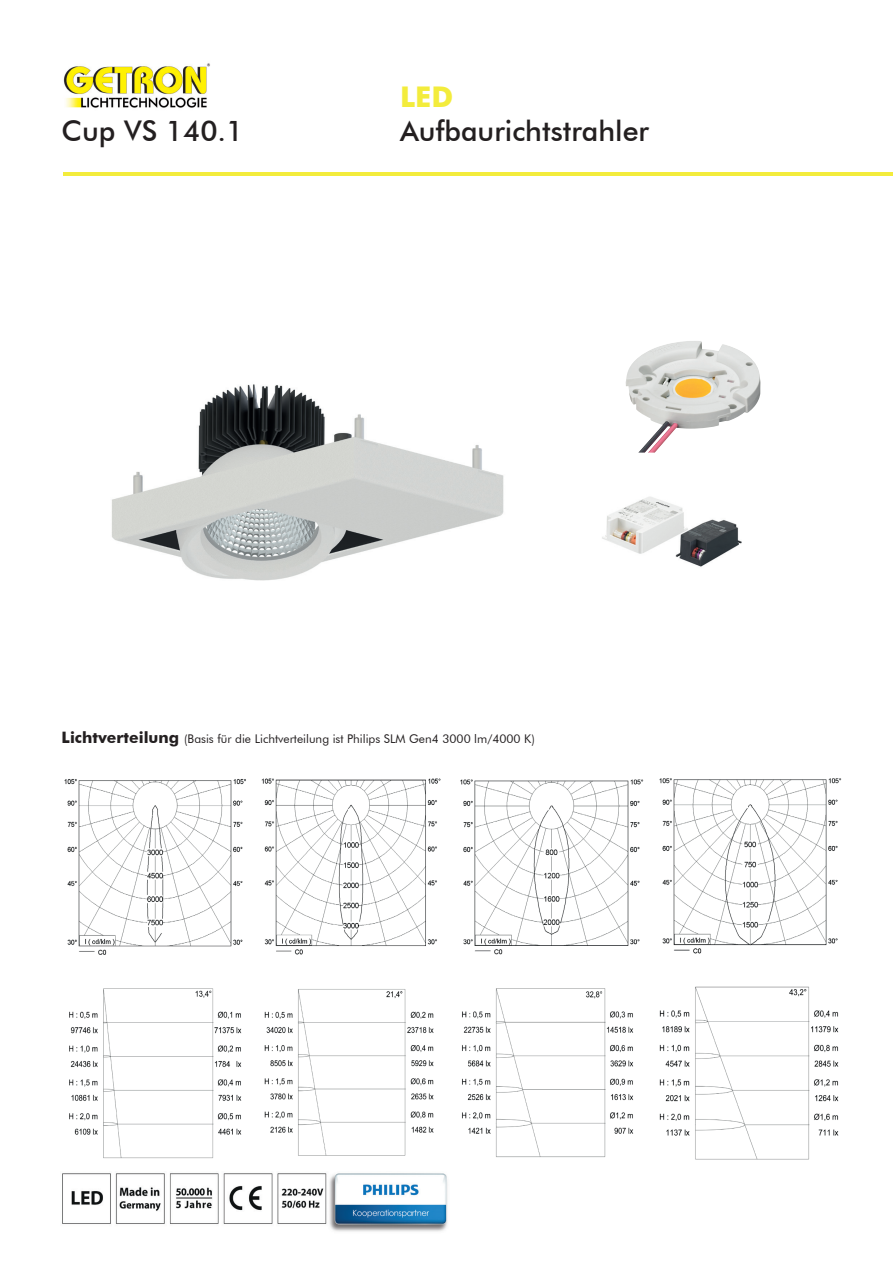
<style>
.page{position:relative;width:893px;height:1263px;background:#fff}
.page>*{position:absolute;margin:0;border:0;box-sizing:border-box;transform-origin:0 0}
.t1{font:500 28.5px "Futura BT";color:#231f20}
.t2{font:700 28.5px "Futura BT";color:#f3ec3c}
.t3{font:12px "Futura BT";color:#231f20}
.s1{font-weight:700;font-size:15.75px}
</style>
<div class="page">
<img style="left:63px;top:63px;width:147px;height:45px">
<img style="left:62px;top:1173px;width:386px;height:59px">
<img style="left:626px;top:341px;width:134px;height:112px">
<img style="left:602px;top:496px;width:140px;height:71px">
<img style="left:111px;top:384px;width:393px;height:197px">
<img style="left:261px;top:778px;width:180px;height:177px">
<img style="left:64px;top:779px;width:182px;height:176px">
<img style="left:264px;top:989px;width:170px;height:167px">
<img style="left:69px;top:988px;width:173px;height:171px">
<img style="left:460px;top:779px;width:184px;height:176px">
<img style="left:462px;top:988px;width:172px;height:170px">
<img style="left:659px;top:778px;width:183px;height:176px">
<img style="left:659px;top:986px;width:180px;height:174px">
<hr style="left:63px;top:172px;width:830px;height:4px;background:#f3ec3c">
<h1 class="t2" style="left:400px;top:79px;width:55px">LED</h1>
<h1 class="t1" style="left:62px;top:113px;width:183px">Cup VS 140.1</h1>
<h1 class="t1" style="left:400px;top:113px;width:250px">Aufbaurichtstrahler</h1>
<p class="t3" style="left:62px;top:731px;width:475px"><span class="s1">Lichtverteilung</span> (Basis für die Lichtverteilung ist Philips SLM Gen4 3000 lm/4000 K)</p>
</div>
